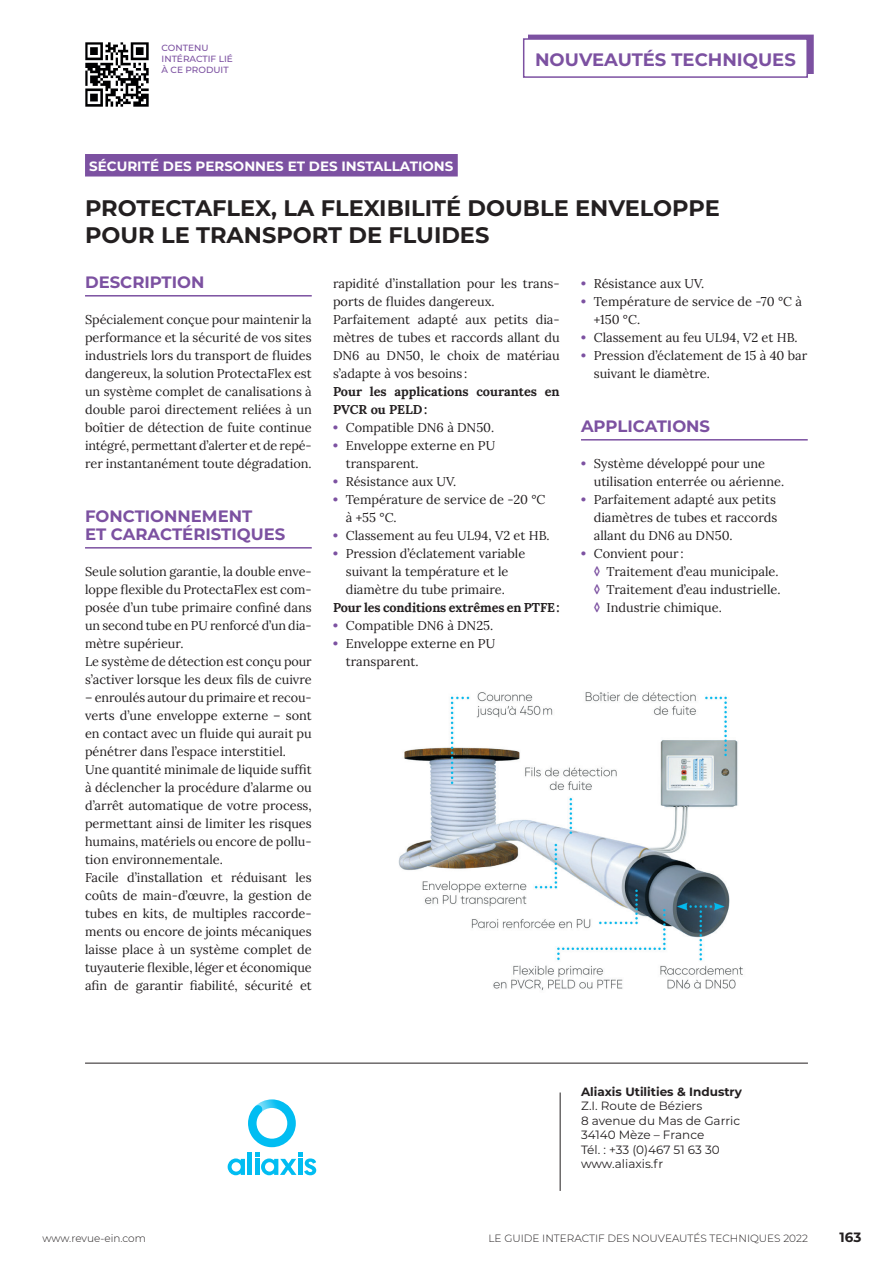
<style>
.page{position:relative;width:893px;height:1263px;background:#fff}
.page>*{position:absolute;margin:0;border:0;box-sizing:border-box;transform-origin:0 0}
.Titre{font:700 22.5px "Montserrat";color:#231f20}
.t1{font:700 18px "Montserrat";color:#7c51a1}
.Intertitre{font:700 16.5px "Montserrat";color:#7c51a1}
.Surtitre{font:700 13.5px "Montserrat";color:#fff}
.t2{font:700 13.5px "Montserrat";color:#231f20}
.Texte_courant{font:12.75px/18px "Lora";color:#231f20}
.Texte_courant-2{font:700 12.75px/18px "Lora";letter-spacing:-.005em;color:#231f20}
.t3{font:12px "Montserrat";color:#231f20}
.t4{font:700 12px "Montserrat";color:#231f20}
.t5{font:300 10.5px "Montserrat";color:#231f20}
.t6{font:500 9px/10.8px "Montserrat";color:#7c51a1}
.s1{font-weight:700;color:#7c51a1}
</style>
<div class="page">
<div style="left:528px;top:35px;width:285px;height:39px;background:#7c51a1"></div>
<div style="left:524px;top:39px;width:283px;height:38px;background:#fff"></div>
<div style="left:523px;top:38px;width:285px;height:40px;border:2px solid #7c51a1"></div>
<hr style="left:85px;top:1063px;width:723px;height:1px;background:#231f20">
<hr style="left:560px;top:1092px;width:1px;height:99px;background:#231f20">
<div style="left:85px;top:154px;width:373px;height:22px;background:#7c51a1"></div>
<hr style="left:85px;top:295px;width:227px;height:2px;background:#7c51a1">
<hr style="left:85px;top:547px;width:227px;height:2px;background:#7c51a1">
<hr style="left:581px;top:439px;width:227px;height:2px;background:#7c51a1">
<svg style="left:228px;top:1099px;width:88px;height:76px"></svg>
<img style="left:85px;top:43px;width:64px;height:63px">
<img style="left:398px;top:692px;width:345px;height:299px">
<p class="t6" style="left:162px;top:42px;width:73px">CONTENU<br>INTÉRACTIF LIÉ<br>À CE PRODUIT</p>
<h2 class="t1" style="left:535px;top:46px;width:262px">NOUVEAUTÉS TECHNIQUES</h2>
<p class="Surtitre" style="left:89px;top:156px;width:366px">SÉCURITÉ DES PERSONNES ET DES INSTALLATIONS</p>
<p class="Titre" style="left:85px;top:192px;width:636px">PROTECTAFLEX, LA FLEXIBILITÉ DOUBLE ENVELOPPE</p>
<p class="Titre" style="left:85px;top:219px;width:406px">POUR LE TRANSPORT DE FLUIDES</p>
<p class="Intertitre" style="left:85px;top:270px;width:121px">DESCRIPTION</p>
<p class="Texte_courant" style="left:85px;top:310px;width:228px;text-align:justify">Spécialement conçue pour maintenir la performance et la sécurité de vos sites industriels lors du transport de fluides dangereux, la solution ProtectaFlex est un système complet de canalisations à double paroi directement reliées à un boîtier de détection de fuite continue intégré, permettant d’alerter et de repé&shy;rer instantanément toute dégradation.</p>
<p class="Intertitre" style="left:85px;top:504px;width:169px">FONCTIONNEMENT</p>
<p class="Intertitre" style="left:85px;top:522px;width:202px">ET CARACTÉRISTIQUES</p>
<p class="Texte_courant" style="left:85px;top:562px;width:228px;text-align:justify">Seule solution garantie, la double enve&shy;loppe flexible du ProtectaFlex est com&shy;posée d’un tube primaire confiné dans un second tube en PU renforcé d’un dia&shy;mètre supérieur.</p>
<p class="Texte_courant" style="left:85px;top:652px;width:228px">Le système de détection est conçu pour s’activer lorsque les deux fils de cuivre</p>
<p class="Texte_courant" style="left:85px;top:688px;width:228px;text-align:justify">– enroulés autour du primaire et recou&shy;verts d’une enveloppe externe – sont en contact avec un fluide qui aurait pu pénétrer dans l’espace interstitiel.</p>
<p class="Texte_courant" style="left:85px;top:760px;width:228px;text-align:justify">Une quantité minimale de liquide suffit à déclencher la procédure d’alarme ou d’arrêt automatique de votre process, permettant ainsi de limiter les risques humains, matériels ou encore de pollu&shy;tion environnementale.</p>
<p class="Texte_courant" style="left:85px;top:868px;width:228px;text-align:justify">Facile d’installation et réduisant les coûts de main-d’œuvre, la gestion de tubes en kits, de multiples raccorde&shy;ments ou encore de joints mécaniques laisse place à un système complet de tuyauterie flexible, léger et économique afin de garantir fiabilité, sécurité et</p>
<p class="Texte_courant" style="left:333px;top:274px;width:228px">rapidité d’installation pour les trans&shy;ports de fluides dangereux.</p>
<p class="Texte_courant" style="left:333px;top:310px;width:228px;text-align:justify">Parfaitement adapté aux petits dia&shy;mètres de tubes et raccords allant du DN6 au DN50, le choix de matériau s’adapte à vos besoins :</p>
<p class="Texte_courant-2" style="left:333px;top:381px;width:228px">Pour les applications courantes en<br>PVCR ou PELD:</p>
<p class="Texte_courant" style="left:333px;top:418px;width:163px"><span class="s1">•</span> Compatible DN6 à DN50.</p>
<p class="Texte_courant" style="left:346px;top:436px;width:151px;text-indent:-13px"><span class="s1">•</span> Enveloppe externe en PU transparent.</p>
<p class="Texte_courant" style="left:333px;top:472px;width:125px"><span class="s1">•</span> Résistance aux UV.</p>
<p class="Texte_courant" style="left:346px;top:490px;width:201px;text-indent:-13px"><span class="s1">•</span> Température de service de -20 °C à +55 °C.</p>
<p class="Texte_courant" style="left:333px;top:526px;width:218px"><span class="s1">•</span> Classement au feu UL94, V2 et HB.</p>
<p class="Texte_courant" style="left:333px;top:544px;width:194px;text-align:center"><span class="s1">•</span> Pression d’éclatement variable suivant la température et le diamètre du tube primaire.</p>
<p class="Texte_courant-2" style="left:333px;top:597px;width:228px">Pour les conditions extrêmes en PTFE:</p>
<p class="Texte_courant" style="left:333px;top:616px;width:162px"><span class="s1">•</span> Compatible DN6 à DN25.</p>
<p class="Texte_courant" style="left:346px;top:634px;width:151px;text-indent:-13px"><span class="s1">•</span> Enveloppe externe en PU transparent.</p>
<p class="Texte_courant" style="left:581px;top:274px;width:125px"><span class="s1">•</span> Résistance aux UV.</p>
<p class="Texte_courant" style="left:594px;top:292px;width:210px;text-indent:-13px"><span class="s1">•</span> Température de service de -70 °C à +150 °C.</p>
<p class="Texte_courant" style="left:581px;top:328px;width:218px"><span class="s1">•</span> Classement au feu UL94, V2 et HB.</p>
<p class="Texte_courant" style="left:594px;top:346px;width:215px;text-indent:-13px"><span class="s1">•</span> Pression d’éclatement de 15 à 40 bar suivant le diamètre.</p>
<p class="Intertitre" style="left:581px;top:414px;width:131px">APPLICATIONS</p>
<p class="Texte_courant" style="left:594px;top:454px;width:192px;text-indent:-13px"><span class="s1">•</span> Système développé pour une utilisation enterrée ou aérienne.</p>
<p class="Texte_courant" style="left:594px;top:490px;width:185px;text-align:justify;text-indent:-13px"><span class="s1">•</span> Parfaitement adapté aux petits diamètres de tubes et raccords allant du DN6 au DN50.</p>
<p class="Texte_courant" style="left:581px;top:544px;width:104px"><span class="s1">•</span> Convient pour :</p>
<p class="Texte_courant" style="left:594px;top:562px;width:186px"><span class="s1">◊</span> Traitement d’eau municipale.</p>
<p class="Texte_courant" style="left:594px;top:580px;width:188px"><span class="s1">◊</span> Traitement d’eau industrielle.</p>
<p class="Texte_courant" style="left:594px;top:598px;width:130px"><span class="s1">◊</span> Industrie chimique.</p>
<p class="t4" style="left:581px;top:1083px;width:163px">Aliaxis Utilities &amp; Industry</p>
<p class="t3" style="left:581px;top:1098px;width:123px">Z.I. Route de Béziers</p>
<p class="t3" style="left:581px;top:1112px;width:161px">8 avenue du Mas de Garric</p>
<p class="t3" style="left:581px;top:1127px;width:125px">34140 Mèze – France</p>
<p class="t3" style="left:581px;top:1141px;width:140px">Tél. : +33 (0)467 51 63 30</p>
<p class="t3" style="left:581px;top:1155px;width:84px">www.aliaxis.fr</p>
<p class="t5" style="left:43px;top:1231px;width:105px">www.revue-ein.com</p>
<p class="t5" style="left:488px;top:1231px;width:321px">LE GUIDE INTERACTIF DES NOUVEAUTÉS TECHNIQUES 2022</p>
<p class="t2" style="left:839px;top:1227px;width:23px">163</p>
</div>
